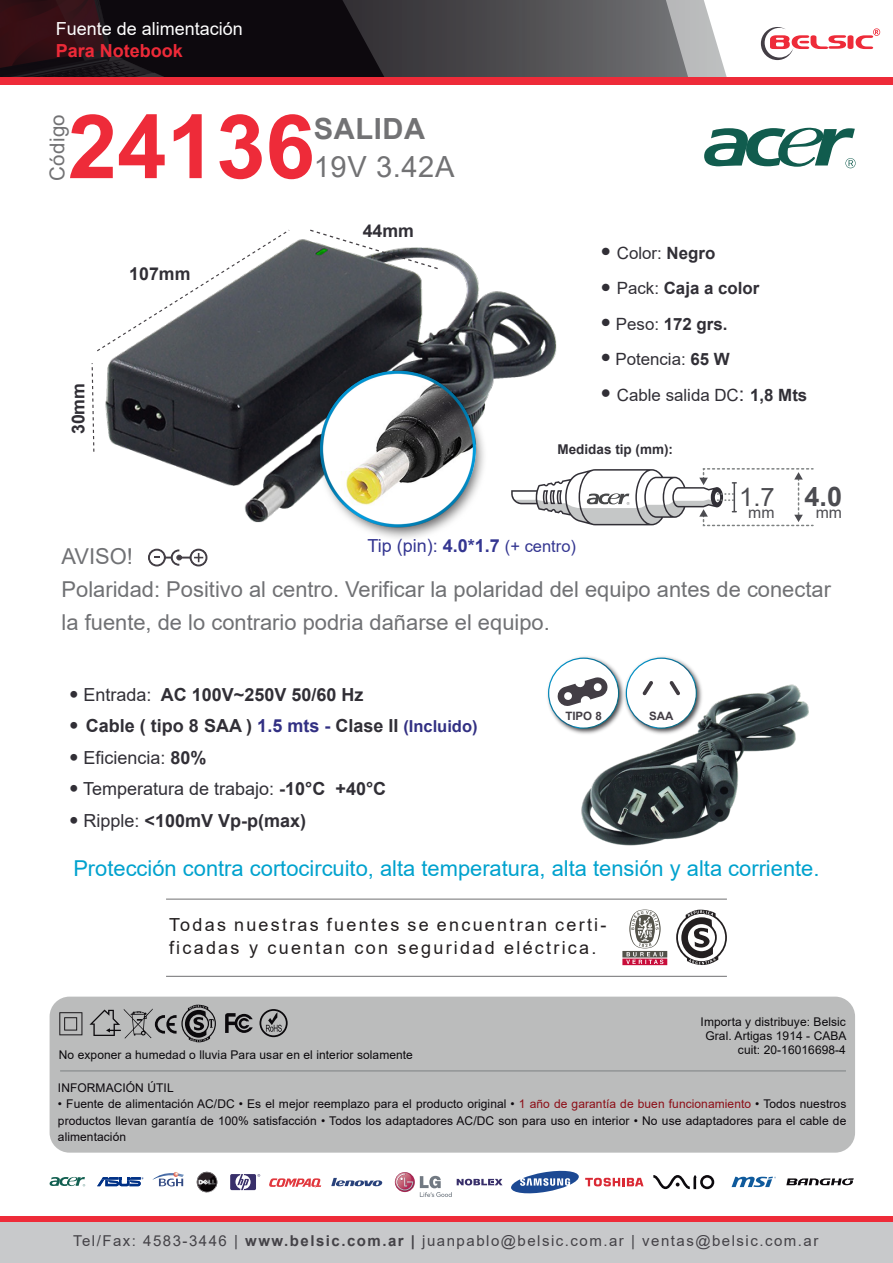
<style>
.page{position:relative;width:893px;height:1263px;background:#fff}
.page>*{position:absolute;margin:0;border:0;box-sizing:border-box;transform-origin:0 0}
.t1{font:700 88.95px "Arial";color:#ee2b39}
.t2{font:29.1px "Arial";letter-spacing:.02em;color:#727274}
.t3{font:700 29.1px "Arial";letter-spacing:.02em;color:#727274}
.t4{font:25.5px "Arial";color:#4c4c51}
.t5{font:21.9px/32.8px "Arial";color:#707174}
.t6{font:21.9px "Arial";color:#00a2ce}
.t7{font:20.55px "Arial";letter-spacing:.02em;color:#727274}
.t8{font:700 18px "Arial";color:#312f36}
.t9{font:18px/22.5px "Arial";letter-spacing:.125em;color:#231f20}
.t10{font:18px "Arial";color:#312f36}
.t11{font:18px "Arial";color:#343691}
.t12{font:18px "Arial";color:#fff}
.t13{font:700 18px "Arial";color:#ed2a38}
.t14{font:700 17.7px "Arial";color:#312f36}
.t15{font:16.95px "Arial";color:#312f36}
.t16{font:700 16.95px "Arial";color:#312f36}
.t17{font:15.75px "Arial";color:#4c4c51}
.t18{font:15px "Arial";letter-spacing:.1em;color:#444247}
.t19{font:700 13.5px "Arial";color:#312f36}
.t20{font:12px/16.5px "Arial";letter-spacing:.005em;color:#0c080d;text-align:justify}
.t21{font:12px/14.2px "Arial";letter-spacing:.005em;color:#0b090c;text-align:right}
.t22{font:700 11.55px "Arial";color:#433e45}
.s1{font-size:29.4px}
.s2{font-weight:700}
.s3{font-weight:400;font-size:29.4px}
.s4{font-weight:400}
.s5{font-size:30.45px}
.s6{font-size:20.25px}
.s7{font-size:16.5px}
.s8{font-weight:400;font-size:27px}
.s9{color:#323083}
.s10{font-size:16.5px;color:#323083}
.s11{font-size:27px}
.s12{color:#8c0d16}
</style>
<div class="page">
<img style="left:105px;top:239px;width:452px;height:284px">
<svg style="left:91px;top:363px;width:4px;height:89px"></svg>
<svg style="left:309px;top:229px;width:131px;height:41px"></svg>
<svg style="left:97px;top:229px;width:194px;height:123px"></svg>
<svg style="left:385px;top:0;width:281px;height:77px;background:#515053"></svg>
<svg style="left:163px;top:0;width:222px;height:77px;background:#100d11"></svg>
<svg style="left:666px;top:0;width:227px;height:78px"></svg>
<div style="left:0;top:1217px;width:893px;height:46px;background:#ee2b39"></div>
<div style="left:0;top:1222px;width:893px;height:41px;background:#c8c9cb"></div>
<img style="left:0;top:0;width:163px;height:77px">
<img style="left:581px;top:684px;width:228px;height:162px">
<img style="left:628px;top:656px;width:77px;height:81px">
<img style="left:547px;top:656px;width:81px;height:81px">
<svg style="left:548px;top:658px;width:71px;height:71px"></svg>
<svg style="left:626px;top:658px;width:71px;height:71px"></svg>
<svg style="left:148px;top:549px;width:59px;height:17px"></svg>
<svg style="left:786px;top:1178px;width:68px;height:8px"></svg>
<svg style="left:50px;top:1177px;width:35px;height:9px"></svg>
<svg style="left:97px;top:1177px;width:46px;height:9px"></svg>
<svg style="left:152px;top:1172px;width:32px;height:14px"></svg>
<svg style="left:196px;top:1172px;width:21px;height:20px"></svg>
<svg style="left:230px;top:1174px;width:30px;height:16px"></svg>
<svg style="left:331px;top:1178px;width:52px;height:8px"></svg>
<svg style="left:395px;top:1172px;width:20px;height:20px"></svg>
<svg style="left:394px;top:1172px;width:20px;height:19px"></svg>
<svg style="left:420px;top:1176px;width:82px;height:21px"></svg>
<svg style="left:511px;top:1170px;width:68px;height:24px"></svg>
<svg style="left:585px;top:1178px;width:58px;height:8px"></svg>
<svg style="left:653px;top:1175px;width:61px;height:14px"></svg>
<svg style="left:269px;top:1178px;width:52px;height:10px"></svg>
<svg style="left:732px;top:1177px;width:44px;height:10px"></svg>
<div style="left:0;top:77px;width:892px;height:7px;background:#ee2b39"></div>
<svg style="left:622px;top:909px;width:45px;height:56px"></svg>
<svg style="left:676px;top:910px;width:51px;height:55px"></svg>
<hr style="left:166px;top:899px;width:561px;height:1px;background:#707072">
<hr style="left:166px;top:976px;width:561px;height:1px;background:#707072">
<div style="left:50px;top:996px;width:805px;height:156px;background:#bbbcbc;border-radius:20px"></div>
<svg style="left:59px;top:1012px;width:23px;height:23px"></svg>
<svg style="left:89px;top:1005px;width:127px;height:37px"></svg>
<svg style="left:260px;top:1009px;width:28px;height:28px"></svg>
<svg style="left:225px;top:1013px;width:28px;height:20px"></svg>
<hr style="left:60px;top:1071px;width:786px;height:1px;background:#7d8283">
<svg style="left:704px;top:127px;width:152px;height:41px"></svg>
<img style="left:277px;top:348px;width:236px;height:191px">
<svg style="left:511px;top:467px;width:303px;height:60px"></svg>
<h3 class="t12" style="left:56px;top:16px;width:189px">Fuente de alimentación</h3>
<h3 class="t13" style="left:56px;top:38px;width:129px">Para Notebook</h3>
<h1 class="t1" style="left:68px;top:84px;width:249px">24136</h1>
<h3 class="t7" style="left:43px;top:181px;width:68px;rotate:-90deg">Código</h3>
<h2 class="t3" style="left:314px;top:108px;width:113px">SALIDA</h2>
<h2 class="t2" style="left:314px;top:146px;width:142px">19V 3.42A</h2>
<h3 class="t14" style="left:66px;top:434px;width:53px;rotate:-90deg">30mm</h3>
<h3 class="t14" style="left:129px;top:261px;width:63px">107mm</h3>
<h3 class="t14" style="left:363px;top:218px;width:53px">44mm</h3>
<h3 class="t15" style="left:601px;top:241px;width:116px"><span class="s1">•</span> Color: <span class="s2">Negro</span></h3>
<h3 class="t16" style="left:601px;top:276px;width:160px"><span class="s3">•</span> <span class="s4">Pack:</span> Caja a color</h3>
<h3 class="t16" style="left:601px;top:312px;width:128px"><span class="s3">•</span> <span class="s4">Peso:</span> 172 grs.</h3>
<h3 class="t15" style="left:601px;top:347px;width:131px"><span class="s1">•</span> Potencia: <span class="s2">65 W</span></h3>
<h3 class="t15" style="left:601px;top:383px;width:208px"><span class="s5">•</span> Cable salida DC<span class="s6">:</span> <span class="s2">1,8 Mts</span></h3>
<p class="t19" style="left:558px;top:440px;width:117px">Medidas tip (mm):</p>
<h3 class="t17" style="left:748px;top:502px;width:95px">mm <sup>4.0</sup>mm</h3>
<h3 class="t4" style="left:739px;top:480px;width:37px">1.7</h3>
<h3 class="t11" style="left:368px;top:533px;width:210px">Tip (pin): <span class="s2">4.0*1.7</span> <span class="s7">(+ centro)</span></h3>
<h3 class="t5" style="left:62px;top:540px;width:771px">AVISO!<br>Polaridad: Positivo al centro. Verificar la polaridad del equipo antes de conectar la fuente, de lo contrario podria dañarse el equipo.</h3>
<h3 class="t8" style="left:69px;top:682px;width:296px"><span class="s8">•</span> <span class="s4">Entrada:</span> AC 100V~250V 50/60 Hz</h3>
<h3 class="t8" style="left:69px;top:713px;width:410px"><span class="s8">•</span> Cable ( tipo 8 SAA ) <span class="s9">1.5 mts -</span> Clase II <span class="s10">(Incluido)</span></h3>
<h3 class="t10" style="left:69px;top:745px;width:139px"><span class="s11">•</span> Eficiencia: <span class="s2">80%</span></h3>
<h3 class="t10" style="left:69px;top:776px;width:319px"><span class="s11">•</span> Temperatura de trabajo: <span class="s2">-10°C +40°C</span></h3>
<h3 class="t8" style="left:69px;top:808px;width:239px"><span class="s8">•</span> <span class="s4">Ripple:</span> &lt;100mV Vp-p(max)</h3>
<p class="t22" style="left:565px;top:707px;width:38px">TIPO 8</p>
<p class="t22" style="left:649px;top:707px;width:26px">SAA</p>
<h3 class="t6" style="left:73px;top:853px;width:748px">Protección contra cortocircuito, alta temperatura, alta tensión y alta corriente.</h3>
<h3 class="t9" style="left:169px;top:913px;width:439px">Todas nuestras fuentes se encuentran certi&shy;ficadas y cuentan con seguridad eléctrica.</h3>
<p class="t21" style="left:59px;top:1047px;width:356px">No exponer a humedad o lluvia Para usar en el interior solamente</p>
<p class="t21" style="left:701px;top:1014px;width:147px">Importa y distribuye: Belsic<br>Gral. Artigas 1914 - CABA cuit: 20-16016698-4</p>
<p class="t20" style="left:58px;top:1079px;width:117px">INFORMACIÓN ÚTIL</p>
<p class="t20" style="left:58px;top:1095px;width:790px">• Fuente de alimentación AC/DC • Es el mejor reemplazo para el producto original • <span class="s12">1 año de garantía de buen funcionamiento</span> • Todos nuestros productos llevan garantía de 100% satisfacción • Todos los adaptadores AC/DC son para uso en interior • No use adaptadores para el cable de alimentación</p>
<p class="t18" style="left:73px;top:1230px;width:747px">Tel/Fax: 4583-3446 | <span class="s2">www.belsic.com.ar |</span> juanpablo@belsic.com.ar | ventas@belsic.com.ar</p>
</div>
